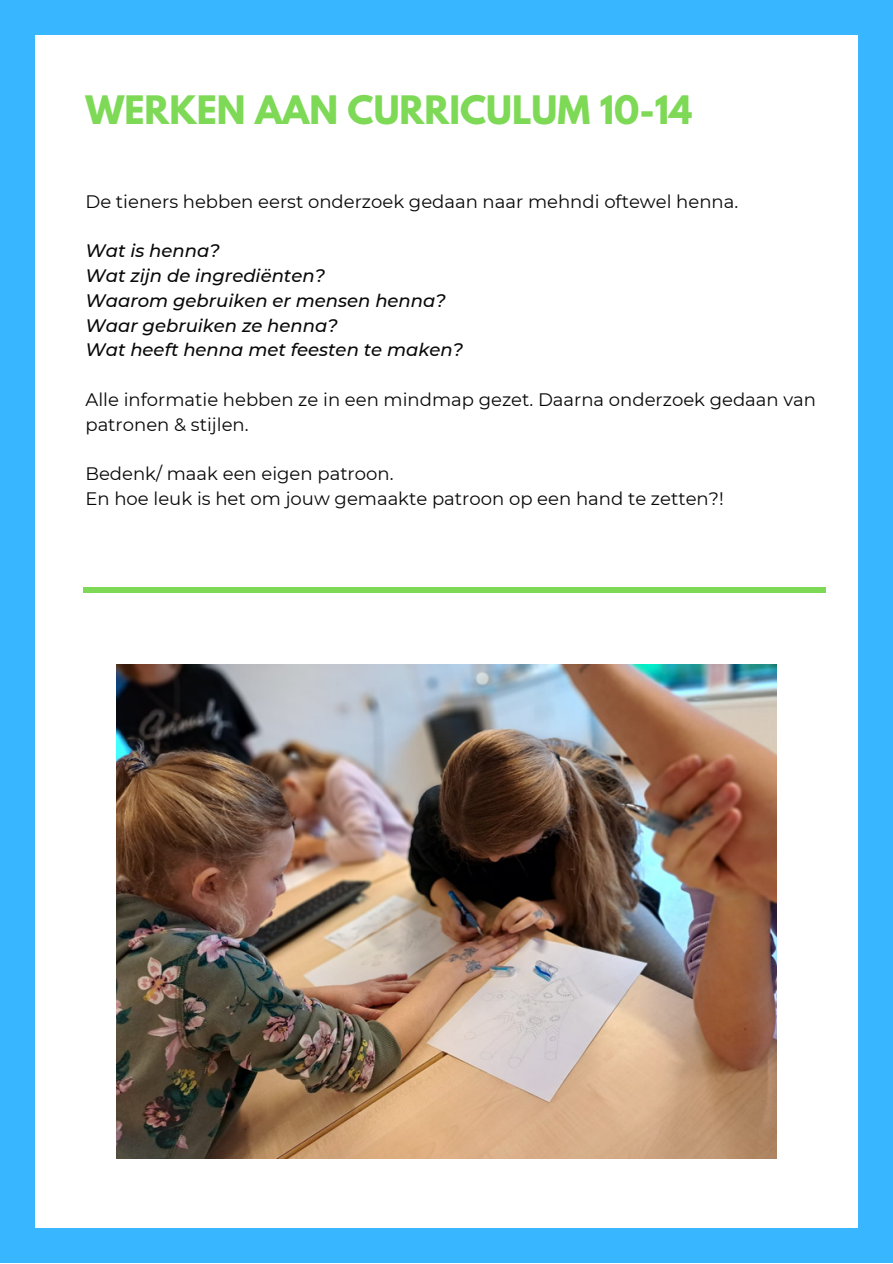
<style>
.page{position:relative;width:893px;height:1264px;background:#fff}
.page>*{position:absolute;margin:0;border:0;box-sizing:border-box;transform-origin:0 0}
.t1{font:700 34.65px "League Spartan";color:#7ed957}
.t2{font:18px/24.8px "Montserrat";color:#080808}
.t3{font:italic 500 18px/24.8px "Montserrat";color:#080808}
</style>
<div class="page">
<div style="left:0;top:0;width:892px;height:1262px;background:#38b6ff"></div>
<svg style="left:857px;top:628px;width:1px;height:36px"></svg>
<svg style="left:594px;top:1227px;width:40px;height:1px"></svg>
<svg style="left:857px;top:1070px;width:1px;height:37px"></svg>
<svg style="left:107px;top:1227px;width:36px;height:1px"></svg>
<svg style="left:212px;top:1227px;width:22px;height:1px"></svg>
<svg style="left:857px;top:126px;width:1px;height:26px"></svg>
<svg style="left:857px;top:754px;width:1px;height:21px"></svg>
<svg style="left:857px;top:330px;width:1px;height:21px"></svg>
<svg style="left:857px;top:1008px;width:1px;height:34px"></svg>
<svg style="left:745px;top:1227px;width:85px;height:1px"></svg>
<svg style="left:363px;top:1227px;width:33px;height:1px"></svg>
<svg style="left:857px;top:225px;width:1px;height:34px"></svg>
<svg style="left:546px;top:1227px;width:21px;height:1px"></svg>
<svg style="left:35px;top:1227px;width:25px;height:1px"></svg>
<svg style="left:857px;top:1165px;width:1px;height:27px"></svg>
<svg style="left:857px;top:934px;width:1px;height:17px"></svg>
<svg style="left:857px;top:819px;width:1px;height:23px"></svg>
<div style="left:35px;top:35px;width:822px;height:1192px;background:#fff"></div>
<hr style="left:83px;top:588px;width:742px;height:4px;background:#7ed957">
<img style="left:116px;top:664px;width:660px;height:494px">
<h1 class="t1" style="left:85px;top:93px;width:608px">WERKEN AAN CURRICULUM 10-14</h1>
<p class="t2" style="left:85px;top:189px;width:654px">De tieners hebben eerst onderzoek gedaan naar mehndi oftewel henna.</p>
<p class="t3" style="left:85px;top:238px;width:379px">Wat is henna?<br>Wat zijn de ingrediënten?<br>Waarom gebruiken er mensen henna?<br>Waar gebruiken ze henna?<br>Wat heeft henna met feesten te maken?</p>
<p class="t2" style="left:85px;top:387px;width:732px">Alle informatie hebben ze in een mindmap gezet. Daarna onderzoek gedaan van patronen &amp; stijlen.</p>
<p class="t2" style="left:85px;top:461px;width:639px">Bedenk/ maak een eigen patroon.<br>En hoe leuk is het om jouw gemaakte patroon op een hand te zetten?!</p>
</div>
